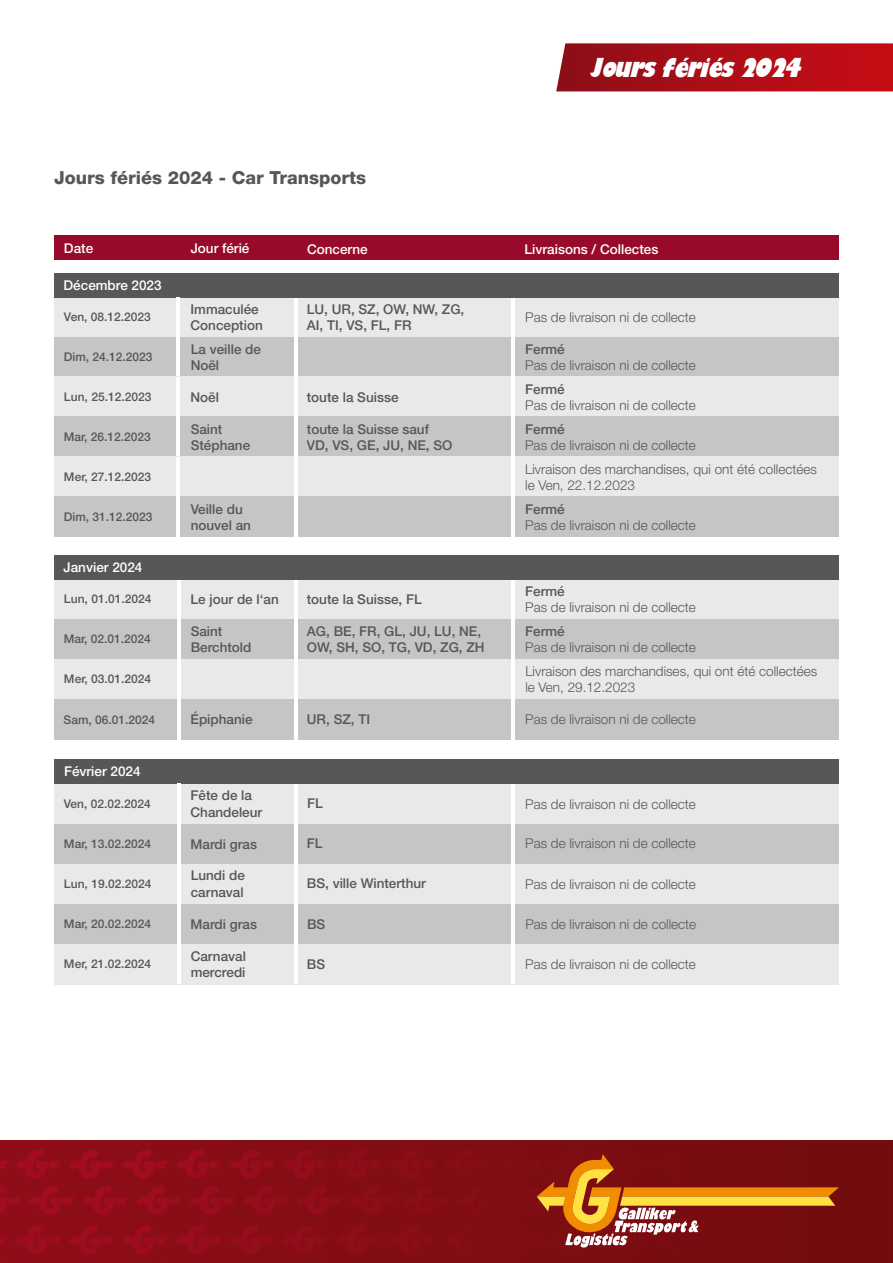
<style>
.page{position:relative;width:893px;height:1263px;background:#fff}
.page>*{position:absolute;margin:0;border:0;box-sizing:border-box;transform-origin:0 0}
.t1{font:25.5px "Galliker";color:#fff}
.t2{font:800 18px "Helvetica Neue LT Pro";color:#575756}
.t3{font:300 13.5px/16.2px "Helvetica Neue LT Pro";color:#575756}
.t4{font:500 13.5px/16.2px "Helvetica Neue LT Pro";color:#575756}
.t5{font:500 13.5px "Helvetica Neue LT Pro";color:#fff}
.t6{font:500 12px "Helvetica Neue LT Pro";color:#575756}
.t7{font:500 12px "Helvetica Neue LT Pro";color:#585856}
.s1{color:#575756}
</style>
<div class="page">
<div style="left:54px;top:904px;width:785px;height:40px;background:#c5c5c5"></div>
<div style="left:54px;top:863px;width:785px;height:40px;background:#e8e9e8"></div>
<div style="left:54px;top:823px;width:785px;height:40px;background:#c5c5c5"></div>
<img style="left:0;top:1140px;width:893px;height:123px">
<svg style="left:537px;top:1154px;width:302px;height:93px;background:#9e4120"></svg>
<div style="left:54px;top:579px;width:785px;height:40px;background:#e8e9e8"></div>
<div style="left:54px;top:619px;width:785px;height:40px;background:#c5c5c5"></div>
<div style="left:54px;top:659px;width:785px;height:40px;background:#e8e9e8"></div>
<div style="left:54px;top:699px;width:785px;height:40px;background:#c5c5c5"></div>
<div style="left:54px;top:784px;width:785px;height:40px;background:#e8e9e8"></div>
<img style="left:556px;top:43px;width:337px;height:48px">
<div style="left:54px;top:236px;width:785px;height:24px;background:#980a29"></div>
<hr style="left:178px;top:579px;width:3px;height:167px;background:#fff">
<hr style="left:295px;top:577px;width:3px;height:169px;background:#fff">
<hr style="left:511px;top:574px;width:3px;height:173px;background:#fff">
<div style="left:54px;top:555px;width:785px;height:24px;background:#575756"></div>
<div style="left:54px;top:944px;width:785px;height:40px;background:#e8e9e8"></div>
<hr style="left:295px;top:772px;width:3px;height:212px;background:#fff">
<hr style="left:511px;top:774px;width:3px;height:210px;background:#fff">
<div style="left:54px;top:759px;width:785px;height:24px;background:#575756"></div>
<div style="left:54px;top:297px;width:785px;height:40px;background:#e8e9e8"></div>
<div style="left:54px;top:337px;width:785px;height:40px;background:#c5c5c5"></div>
<hr style="left:295px;top:295px;width:3px;height:85px;background:#fff">
<hr style="left:511px;top:293px;width:3px;height:88px;background:#fff">
<div style="left:54px;top:273px;width:785px;height:24px;background:#575756"></div>
<hr style="left:176px;top:297px;width:4px;height:84px;background:#fff">
<div style="left:54px;top:377px;width:785px;height:40px;background:#e8e9e8"></div>
<div style="left:54px;top:417px;width:785px;height:40px;background:#c5c5c5"></div>
<hr style="left:295px;top:375px;width:3px;height:85px;background:#fff">
<hr style="left:511px;top:372px;width:3px;height:88px;background:#fff">
<hr style="left:176px;top:377px;width:4px;height:83px;background:#fff">
<div style="left:54px;top:457px;width:785px;height:40px;background:#e8e9e8"></div>
<div style="left:54px;top:497px;width:785px;height:40px;background:#c5c5c5"></div>
<hr style="left:295px;top:455px;width:3px;height:85px;background:#fff">
<hr style="left:511px;top:452px;width:3px;height:88px;background:#fff">
<hr style="left:176px;top:457px;width:4px;height:83px;background:#fff">
<hr style="left:178px;top:784px;width:3px;height:200px;background:#fff">
<h2 class="t2" style="left:54px;top:167px;width:314px">Jours fériés 2024 - Car Transports</h2>
<h1 class="t1" style="left:592px;top:52px;width:211px">Jours fériés 2024</h1>
<p class="t5" style="left:64px;top:240px;width:31px">Date</p>
<p class="t5" style="left:191px;top:240px;width:60px">Jour férié</p>
<p class="t5" style="left:307px;top:241px;width:62px">Concerne</p>
<p class="t5" style="left:524px;top:241px;width:135px">Livraisons / Collectes</p>
<p class="t5" style="left:64px;top:277px;width:100px">Décembre 2023</p>
<p class="t6" style="left:64px;top:310px;width:88px">Ven, 08.12.2023</p>
<p class="t4" style="left:190px;top:301px;width:74px">Immaculée<br>Conception</p>
<p class="t4" style="left:307px;top:301px;width:159px">LU, UR, SZ, OW, NW, ZG,<br>AI, TI, VS, FL, FR</p>
<p class="t6" style="left:64px;top:350px;width:90px">Dim, 24.12.2023</p>
<p class="t4" style="left:191px;top:341px;width:72px">La veille de<br>Noël</p>
<p class="t3" style="left:525px;top:309px;width:172px">Pas de livraison ni de collecte</p>
<p class="t4" style="left:525px;top:341px;width:41px">Fermé</p>
<p class="t3" style="left:525px;top:357px;width:172px">Pas de livraison ni de collecte</p>
<p class="t4" style="left:525px;top:381px;width:41px">Fermé</p>
<p class="t3" style="left:525px;top:397px;width:172px">Pas de livraison ni de collecte</p>
<p class="t6" style="left:64px;top:390px;width:89px">Lun, 25.12.2023</p>
<p class="t4" style="left:190px;top:389px;width:30px">Noël</p>
<p class="t4" style="left:307px;top:389px;width:93px">toute la Suisse</p>
<p class="t6" style="left:64px;top:430px;width:89px">Mar, 26.12.2023</p>
<p class="t4" style="left:191px;top:421px;width:61px">Saint<br>Stéphane</p>
<p class="t4" style="left:307px;top:421px;width:147px">toute la Suisse sauf<br>VD, VS, GE, JU, NE, SO</p>
<p class="t4" style="left:525px;top:421px;width:41px">Fermé</p>
<p class="t3" style="left:525px;top:437px;width:172px">Pas de livraison ni de collecte</p>
<p class="t6" style="left:64px;top:470px;width:89px">Mer, 27.12.2023</p>
<p class="t6" style="left:64px;top:510px;width:90px">Dim, 31.12.2023</p>
<p class="t4" style="left:191px;top:501px;width:62px">Veille du nouvel an</p>
<p class="t5" style="left:64px;top:559px;width:80px">Janvier 2024</p>
<p class="t6" style="left:64px;top:592px;width:89px">Lun, 01.01.2024</p>
<p class="t4" style="left:190px;top:591px;width:90px">Le jour de l‘an</p>
<p class="t4" style="left:307px;top:591px;width:117px">toute la Suisse, FL</p>
<p class="t6" style="left:64px;top:632px;width:89px">Mar, 02.01.2024</p>
<p class="t4" style="left:191px;top:623px;width:62px">Saint<br>Berchtold</p>
<p class="t4" style="left:307px;top:623px;width:179px">AG, BE, FR, GL, JU, LU, NE,<br>OW, SH, SO, TG, VD, ZG, ZH</p>
<p class="t3" style="left:525px;top:460px;width:293px">Livraison des marchandises, qui ont été collectées le Ven, 22.12.2023</p>
<p class="t4" style="left:525px;top:501px;width:41px">Fermé</p>
<p class="t3" style="left:525px;top:517px;width:172px">Pas de livraison ni de collecte</p>
<p class="t4" style="left:525px;top:583px;width:41px">Fermé</p>
<p class="t3" style="left:525px;top:599px;width:172px">Pas de livraison ni de collecte</p>
<p class="t4" style="left:525px;top:623px;width:41px">Fermé</p>
<p class="t3" style="left:525px;top:639px;width:172px">Pas de livraison ni de collecte</p>
<p class="t6" style="left:64px;top:672px;width:89px">Mer, 03.01.2024</p>
<p class="t3" style="left:525px;top:663px;width:293px">Livraison des marchandises, qui ont été collectées le Ven, 29.12.2023</p>
<p class="t6" style="left:64px;top:712px;width:93px">Sam, 06.01.2024</p>
<p class="t4" style="left:190px;top:711px;width:64px">Épiphanie</p>
<p class="t4" style="left:307px;top:711px;width:65px">UR, SZ, TI</p>
<p class="t3" style="left:525px;top:710px;width:172px">Pas de livraison ni de collecte</p>
<p class="t5" style="left:64px;top:763px;width:78px">Février 2024</p>
<p class="t6" style="left:64px;top:796px;width:88px">Ven, 02.02.2024</p>
<p class="t4" style="left:190px;top:787px;width:73px">Fête de la<br>Chandeleur</p>
<p class="t4" style="left:307px;top:795px;width:17px">FL</p>
<p class="t3" style="left:525px;top:795px;width:172px">Pas de livraison ni de collecte</p>
<p class="t6" style="left:64px;top:836px;width:89px">Mar, 13.02.2024</p>
<p class="t4" style="left:190px;top:835px;width:68px">Mardi gras</p>
<p class="t4" style="left:307px;top:835px;width:17px">FL</p>
<p class="t4" style="left:191px;top:867px;width:56px">Lundi de carnaval</p>
<p class="t4" style="left:307px;top:875px;width:121px">BS, ville Winterthur</p>
<p class="t3" style="left:525px;top:835px;width:172px">Pas de livraison ni de collecte</p>
<p class="t7" style="left:64px;top:876px;width:89px">Lun, 19.02.2024</p>
<p class="t3" style="left:525px;top:875px;width:172px">Pas de livraison ni de collecte</p>
<p class="t4" style="left:190px;top:915px;width:68px">Mardi gras</p>
<p class="t7" style="left:64px;top:917px;width:89px"><span class="s1">Mar</span>, 20.02.2024</p>
<p class="t4" style="left:307px;top:916px;width:20px">BS</p>
<p class="t3" style="left:525px;top:915px;width:172px">Pas de livraison ni de collecte</p>
<p class="t4" style="left:191px;top:948px;width:57px">Carnaval mercredi</p>
<p class="t7" style="left:64px;top:957px;width:89px">Mer, 21.02.2024</p>
<p class="t4" style="left:307px;top:956px;width:20px">BS</p>
<p class="t3" style="left:525px;top:956px;width:172px">Pas de livraison ni de collecte</p>
</div>
